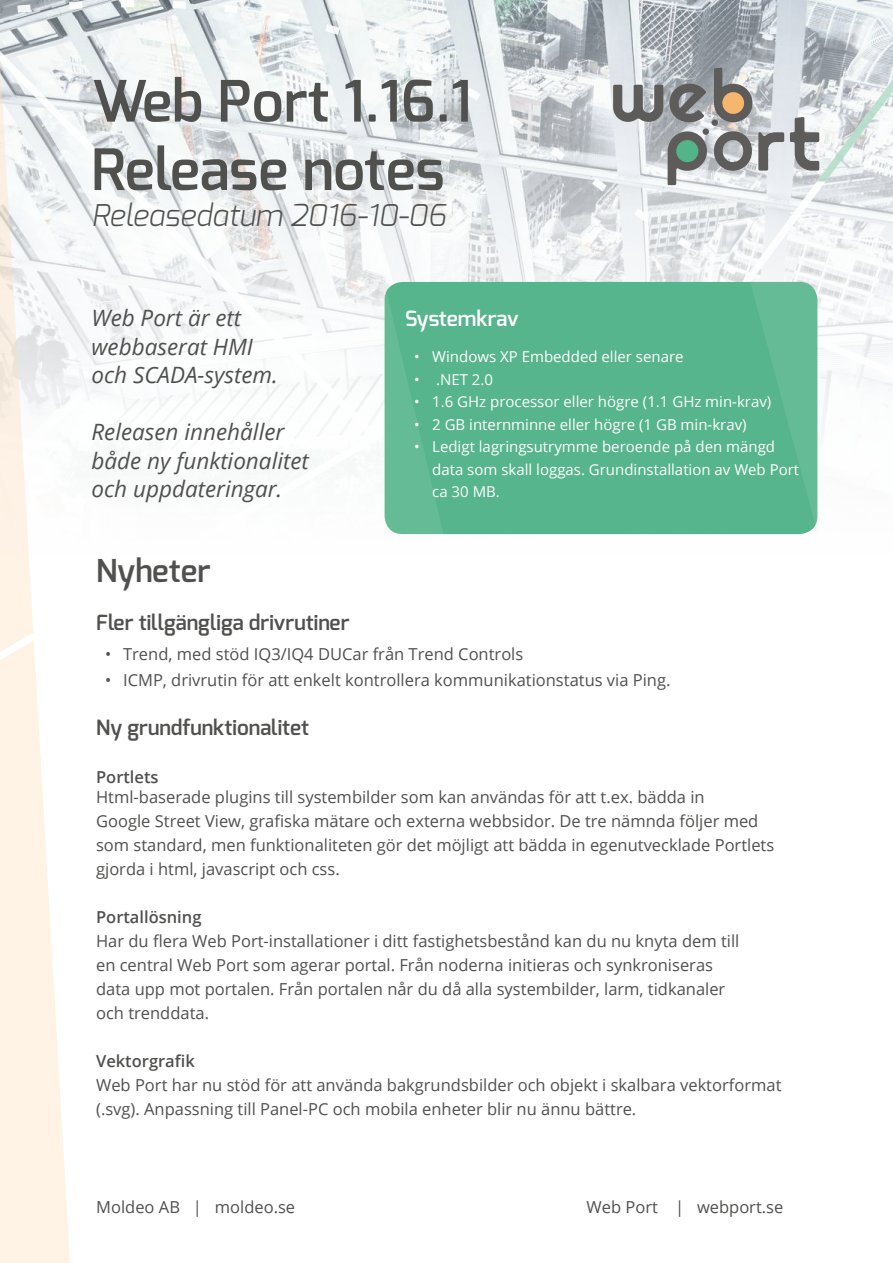
<style>
.page{position:relative;width:893px;height:1263px;background:#fff}
.page>*{position:absolute;margin:0;border:0;box-sizing:border-box;transform-origin:0 0}
.t1{font:600 57px/68.4px "Exo";color:#50504f}
.t2{font:600 31.5px "Exo";color:#50504f}
.t3{font:italic 300 30px "Exo";color:#50504f}
.t4{font:italic 22.5px/28.5px "Open Sans";color:#50504f}
.t5{font:600 21px "Exo";color:#50504f}
.t6{font:600 21px "Exo";color:#fff}
.t7{font:16.5px/24px "Open Sans";color:#50504f}
.t8{font:600 16.5px "Open Sans";color:#50504f}
.t9{font:15px/22.5px "Open Sans";color:#fff}
</style>
<div class="page">
<svg style="left:0;top:0;width:70px;height:1263px;fill:#fef3e5"></svg>
<svg style="left:0;top:17px;width:381px;height:663px"></svg>
<svg style="left:818px;top:314px;width:75px;height:112px"></svg>
<svg style="left:17px;top:0;width:876px;height:314px"></svg>
<svg style="left:790px;top:0;width:103px;height:181px"></svg>
<svg style="left:613px;top:68px;width:171px;height:117px;background:#afb2b2"></svg>
<div style="left:385px;top:282px;width:432px;height:252px;background:#56b58c;border-radius:18px"></div>
<svg style="left:384px;top:282px;width:59px;height:252px"></svg>
<svg style="left:751px;top:282px;width:67px;height:252px"></svg>
<h1 class="t1" style="left:92px;top:73px;width:382px">Web Port 1.16.1<br>Release notes</h1>
<h3 class="t3" style="left:92px;top:198px;width:356px">Releasedatum 2016-10-06</h3>
<h3 class="t4" style="left:92px;top:306px;width:188px">Web Port är ett webbaserat HMI och SCADA-system.</h3>
<h3 class="t4" style="left:92px;top:420px;width:219px">Releasen innehåller både ny funktionalitet och uppdateringar.</h3>
<p class="t6" style="left:405px;top:310px;width:115px">Systemkrav</p>
<p class="t9" style="left:414px;top:347px;width:271px">• Windows XP Embedded eller senare</p>
<p class="t9" style="left:414px;top:369px;width:80px">• .NET 2.0</p>
<p class="t9" style="left:414px;top:392px;width:359px">• 1.6 GHz processor eller högre (1.1 GHz min-krav)</p>
<p class="t9" style="left:414px;top:414px;width:334px">• 2 GB internminne eller högre (1 GB min-krav)</p>
<p class="t9" style="left:432px;top:437px;width:368px;text-indent:-18px">• Ledigt lagringsutrymme beroende på den mängd data som skall loggas. Grundinstallation av Web Port ca 30 MB.</p>
<h2 class="t2" style="left:96px;top:557px;width:116px">Nyheter</h2>
<p class="t5" style="left:96px;top:613px;width:255px">Fler tillgängliga drivrutiner</p>
<p class="t7" style="left:105px;top:643px;width:420px">• Trend, med stöd IQ3/IQ4 DUCar från Trend Controls</p>
<p class="t7" style="left:105px;top:669px;width:567px">• ICMP, drivrutin för att enkelt kontrollera kommunikationstatus via Ping.</p>
<p class="t5" style="left:96px;top:718px;width:215px">Ny grundfunktionalitet</p>
<p class="t8" style="left:96px;top:770px;width:64px">Portlets</p>
<p class="t7" style="left:96px;top:786px;width:680px">Html-baserade plugins till systembilder som kan användas för att t.ex. bädda in<br>Google Street View, graiska mätare och externa webbsidor. De tre nämnda följer med som standard, men funktionaliteten gör det möjligt att bädda in egenutvecklade Portlets gjorda i html, javascript och css.</p>
<p class="t8" style="left:96px;top:910px;width:107px">Portallösning</p>
<p class="t7" style="left:96px;top:928px;width:645px">Har du lera Web Port-installationer i ditt fastighetsbestånd kan du nu knyta dem till en central Web Port som agerar portal. Från noderna initieras och synkroniseras data upp mot portalen. Från portalen når du då alla systembilder, larm, tidkanaler och trenddata.</p>
<p class="t8" style="left:96px;top:1050px;width:100px">Vektorgraik</p>
<p class="t7" style="left:96px;top:1072px;width:687px">Web Port har nu stöd för att använda bakgrundsbilder och objekt i skalbara vektorformat (.svg). Anpassning till Panel-PC och mobila enheter blir nu ännu bättre.</p>
<p class="t7" style="left:96px;top:1196px;width:200px">Moldeo AB | moldeo.se</p>
<p class="t7" style="left:587px;top:1196px;width:198px">Web Port | webport.se</p>
</div>
